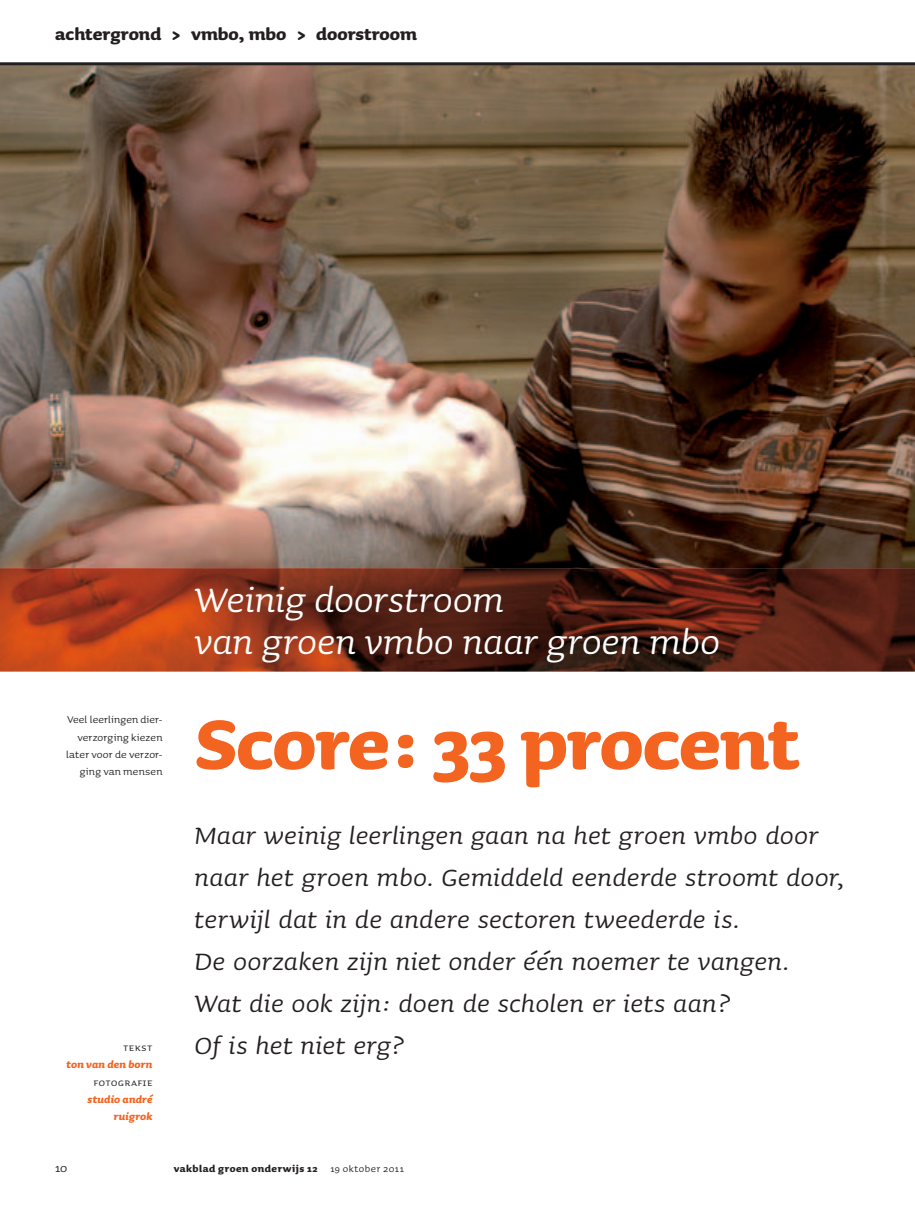
<style>
.page{position:relative;width:915px;height:1212px;background:#fff}
.page>*{position:absolute;margin:0;border:0;box-sizing:border-box;transform-origin:0 0}
.t1{font:700 90px "Sauna";letter-spacing:-.01em;color:#f36421}
.t2{font:italic 45px/42px "Sauna";letter-spacing:-.005em;color:#fff}
.t3{font:italic 31.5px/42px "Sauna";letter-spacing:.005em;color:#231f20}
.t4{font:700 21px "Sauna";color:#231f20}
.t5{font:15px "Sauna";color:#231f20}
.t6{font:12.75px/17.2px "Sauna";letter-spacing:.01em;color:#231f20;text-align:right}
.t7{font:italic 700 12.75px/17.2px "Sauna";letter-spacing:.01em;color:#f36421;text-align:right}
.t8{font:12.75px "Sauna Small Caps";letter-spacing:.015em;color:#231f20}
.t9{font:700 12px "Sauna";letter-spacing:.04em;color:#231f20}
.s1{font-weight:400}
</style>
<div class="page">
<img style="left:0;top:65px;width:914px;height:503px">
<img style="left:0;top:568px;width:914px;height:104px">
<hr style="left:0;top:62px;width:914px;height:3px;background:#231f20">
<p class="t4" style="left:55px;top:23px;width:363px">achtergrond &gt; vmbo, mbo &gt; doorstroom</p>
<p class="t6" style="left:66px;top:711px;width:98px">Veel leerlingen dier&shy;verzorging kiezen later voor de verzor&shy;ging van mensen</p>
<p class="t8" style="left:123px;top:1041px;width:31px">tekst</p>
<p class="t7" style="left:66px;top:1056px;width:87px">ton van den born</p>
<p class="t8" style="left:93px;top:1075px;width:61px">fotografie</p>
<p class="t7" style="left:88px;top:1090px;width:66px">studio andré ruigrok</p>
<h2 class="t2" style="left:194px;top:578px;width:527px">Weinig doorstroom<br>van groen vmbo naar groen mbo</h2>
<h1 class="t1" style="left:194px;top:696px;width:606px">Score: 33 procent</h1>
<p class="t3" style="left:194px;top:814px;width:651px">Maar weinig leerlingen gaan na het groen vmbo door naar het groen mbo. Gemiddeld eenderde stroomt door, terwijl dat in de andere sectoren tweederde is.<br>De oorzaken zijn niet onder één noemer te vangen.<br>Wat die ook zijn: doen de scholen er iets aan?<br>Of is het niet erg?</p>
<p class="t5" style="left:55px;top:1160px;width:14px">10</p>
<p class="t9" style="left:174px;top:1162px;width:231px">vakblad groen onderwijs 12 <span class="s1">19 oktober 2011</span></p>
</div>
